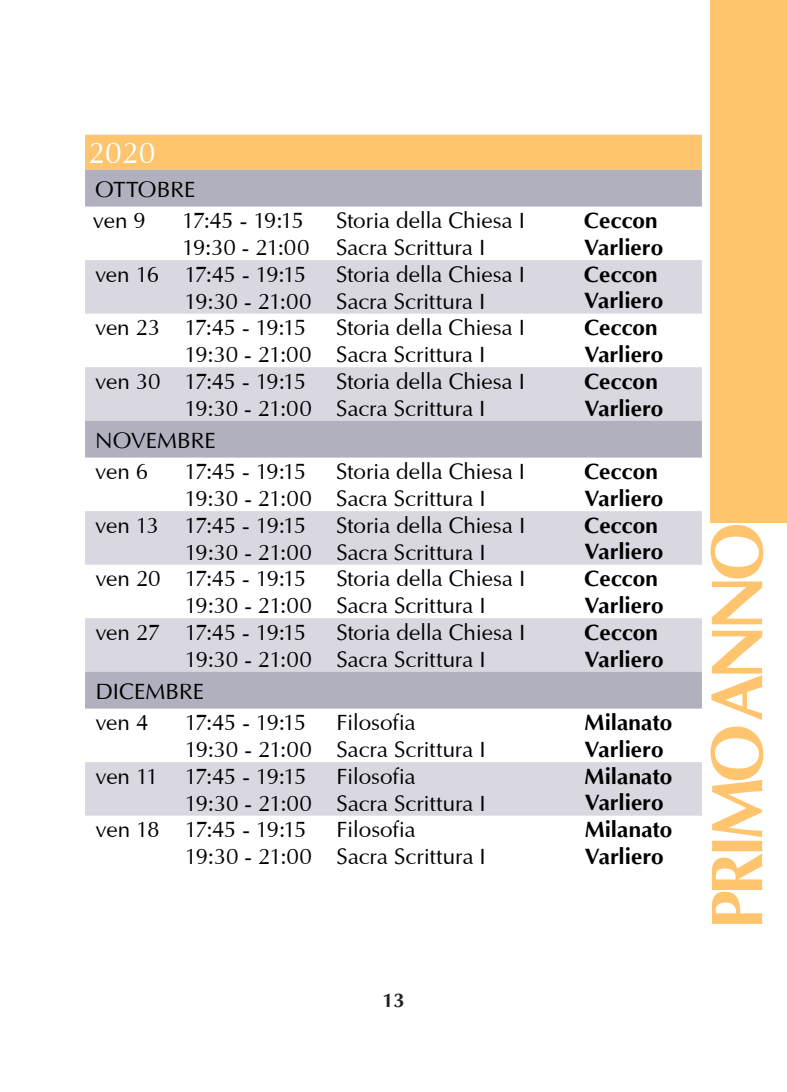
<style>
.page{position:relative;width:787px;height:1092px;background:#fff}
.page>*{position:absolute;margin:0;border:0;box-sizing:border-box;transform-origin:0 0}
.t1{font:700 73.5px "Optima";letter-spacing:-.075em;color:#fec46e;scale:.95 1}
.t2{font:30px "Optima";color:#fff}
.t3{font:22.5px/31.8px "Optima";letter-spacing:-.01em;color:#000}
.t4{font:700 22.5px "Optima";color:#000}
.t5{font:22.5px "Optima";letter-spacing:-.03em;color:#000}
.t6{font:22.5px "Optima";letter-spacing:-.065em;color:#000}
.t7{font:22.5px "Optima";letter-spacing:-.07em;color:#000}
.t8{font:700 20px "Optima";color:#231f20}
</style>
<div class="page">
<div style="left:710px;top:0;width:77px;height:522px;background:#fec46e"></div>
<svg style="left:85px;top:135px;width:617px;height:71px;background:#d6b997"></svg>
<svg style="left:85px;top:260px;width:617px;height:555px;fill:#d9d8e0"></svg>
<svg style="left:85px;top:420px;width:617px;height:288px"></svg>
<h2 class="t2" style="left:89px;top:131px;width:68px">2020</h2>
<p class="t3" style="left:93px;top:171px;width:104px">OTTOBRE ven 9</p>
<p class="t3" style="left:182px;top:203px;width:123px">17:45 - 19:15</p>
<p class="t3" style="left:336px;top:203px;width:190px">Storia della Chiesa I</p>
<p class="t4" style="left:584px;top:208px;width:75px">Ceccon</p>
<p class="t3" style="left:182px;top:230px;width:305px">19:30 - 21:00 Sacra Scrittura I</p>
<p class="t4" style="left:584px;top:235px;width:80px">Varliero</p>
<p class="t6" style="left:95px;top:257px;width:212px">ven 16 17:45 - 19:15</p>
<p class="t3" style="left:336px;top:257px;width:190px">Storia della Chiesa I</p>
<p class="t4" style="left:584px;top:262px;width:75px">Ceccon</p>
<p class="t3" style="left:184px;top:283px;width:302px">19:30 - 21:00 Sacra Scrittura I</p>
<p class="t4" style="left:584px;top:288px;width:80px">Varliero</p>
<p class="t5" style="left:95px;top:311px;width:212px">ven 23 17:45 - 19:15</p>
<p class="t3" style="left:336px;top:310px;width:190px">Storia della Chiesa I</p>
<p class="t4" style="left:584px;top:315px;width:75px">Ceccon</p>
<p class="t3" style="left:184px;top:337px;width:302px">19:30 - 21:00 Sacra Scrittura I</p>
<p class="t4" style="left:584px;top:342px;width:80px">Varliero</p>
<p class="t5" style="left:95px;top:364px;width:212px">ven 30 17:45 - 19:15</p>
<p class="t3" style="left:336px;top:364px;width:190px">Storia della Chiesa I</p>
<p class="t4" style="left:584px;top:369px;width:75px">Ceccon</p>
<p class="t3" style="left:184px;top:390px;width:302px">19:30 - 21:00 Sacra Scrittura I</p>
<p class="t4" style="left:584px;top:395px;width:80px">Varliero</p>
<p class="t3" style="left:95px;top:422px;width:122px">NOVEMBRE ven 6</p>
<p class="t3" style="left:185px;top:454px;width:123px">17:45 - 19:15</p>
<p class="t3" style="left:336px;top:454px;width:190px">Storia della Chiesa I</p>
<p class="t4" style="left:584px;top:459px;width:75px">Ceccon</p>
<p class="t3" style="left:185px;top:481px;width:302px">19:30 - 21:00 Sacra Scrittura I</p>
<p class="t4" style="left:584px;top:486px;width:80px">Varliero</p>
<p class="t7" style="left:95px;top:508px;width:212px">ven 13 17:45 - 19:15</p>
<p class="t3" style="left:336px;top:507px;width:190px">Storia della Chiesa I</p>
<p class="t4" style="left:584px;top:512px;width:75px">Ceccon</p>
<p class="t3" style="left:185px;top:534px;width:302px">19:30 - 21:00 Sacra Scrittura I</p>
<p class="t4" style="left:584px;top:539px;width:80px">Varliero</p>
<p class="t5" style="left:95px;top:562px;width:212px">ven 20 17:45 - 19:15</p>
<p class="t3" style="left:336px;top:561px;width:190px">Storia della Chiesa I</p>
<p class="t4" style="left:584px;top:566px;width:75px">Ceccon</p>
<p class="t3" style="left:185px;top:588px;width:302px">19:30 - 21:00 Sacra Scrittura I</p>
<p class="t4" style="left:584px;top:593px;width:80px">Varliero</p>
<p class="t5" style="left:95px;top:615px;width:212px">ven 27 17:45 - 19:15</p>
<p class="t3" style="left:336px;top:614px;width:190px">Storia della Chiesa I</p>
<p class="t4" style="left:584px;top:619px;width:75px">Ceccon</p>
<p class="t3" style="left:185px;top:641px;width:302px">19:30 - 21:00 Sacra Scrittura I</p>
<p class="t4" style="left:584px;top:646px;width:80px">Varliero</p>
<p class="t3" style="left:95px;top:673px;width:110px">DICEMBRE ven 4</p>
<p class="t3" style="left:185px;top:705px;width:123px">17:45 - 19:15</p>
<p class="t3" style="left:336px;top:705px;width:81px">Filosofia</p>
<p class="t4" style="left:584px;top:710px;width:89px">Milanato</p>
<p class="t3" style="left:185px;top:732px;width:302px">19:30 - 21:00 Sacra Scrittura I</p>
<p class="t4" style="left:584px;top:737px;width:80px">Varliero</p>
<p class="t7" style="left:95px;top:759px;width:212px">ven 11 17:45 - 19:15</p>
<p class="t3" style="left:336px;top:758px;width:81px">Filosofia</p>
<p class="t4" style="left:584px;top:763px;width:89px">Milanato</p>
<p class="t3" style="left:185px;top:785px;width:302px">19:30 - 21:00 Sacra Scrittura I</p>
<p class="t4" style="left:584px;top:790px;width:80px">Varliero</p>
<p class="t6" style="left:95px;top:812px;width:212px">ven 18 17:45 - 19:15</p>
<p class="t3" style="left:336px;top:812px;width:81px">Filosofia</p>
<p class="t4" style="left:584px;top:817px;width:89px">Milanato</p>
<p class="t3" style="left:185px;top:839px;width:302px">19:30 - 21:00 Sacra Scrittura I</p>
<p class="t4" style="left:584px;top:844px;width:80px">Varliero</p>
<p class="t8" style="left:382px;top:989px;width:24px">13</p>
<h1 class="t1" style="left:697px;top:928px;width:429px;rotate:-90deg">PRIMO ANNO</h1>
</div>
